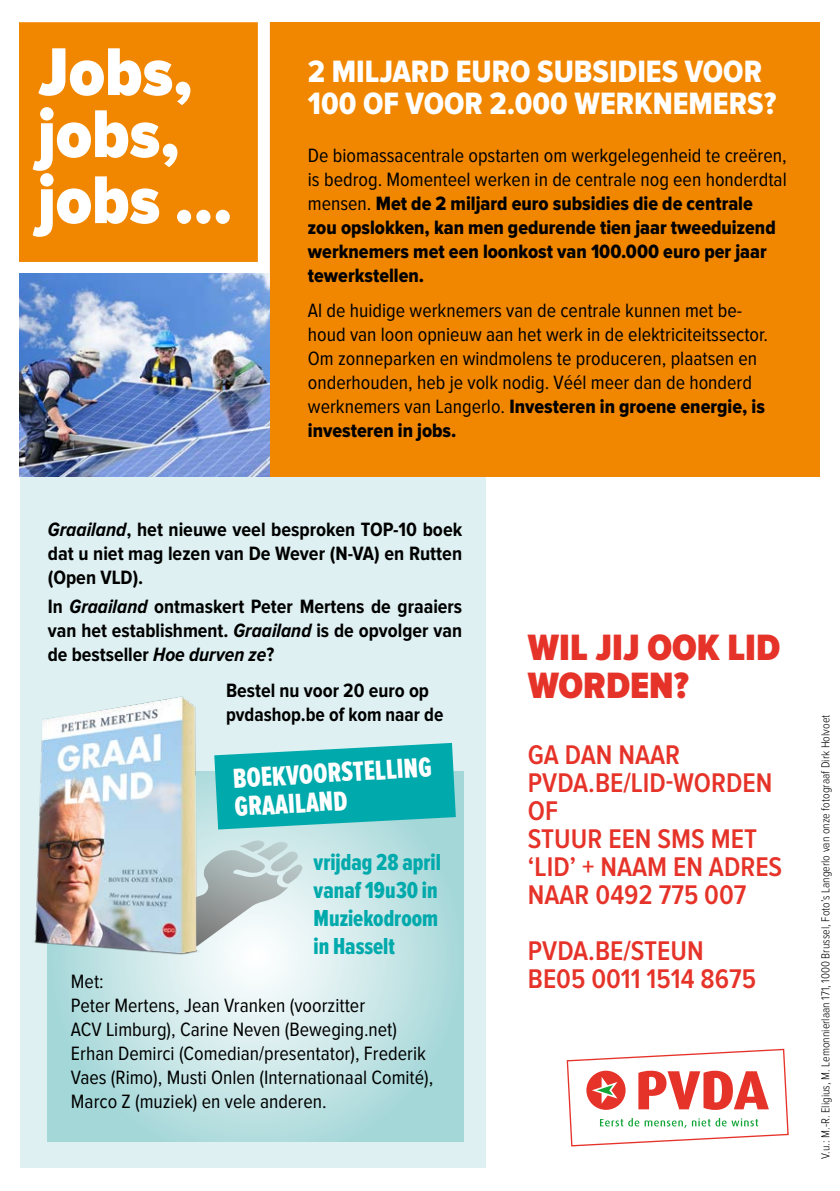
<style>
.page{position:relative;width:840px;height:1191px;background:#fff}
.page>*{position:absolute;margin:0;border:0;box-sizing:border-box;transform-origin:0 0}
.t1{font:900 70px/64px "Proxima Nova Cond";color:#fff}
.t2{font:900 38px/38px "Proxima Nova Cond";color:#e63329}
.t3{font:32px/32px "Proxima Nova Cond Extrabld";color:#fff}
.t4{font:28.6px/28.8px "Proxima Nova Ex Cn Extrabld";color:#fff}
.t5{font:600 28px/28px "Proxima Nova Cond";color:#e63329}
.t6{font:24px/28px "Proxima Nova Ex Cn Extrabld";color:#00a9ab}
.t7{font:20px/24px "Proxima Nova Cond";color:#000}
.t8{font:700 20px/24px "Proxima Nova Cond";color:#000;text-align:justify}
.t9{font:20px/24px "Proxima Nova Cond Extrabld";color:#000}
.t10{font:300 12px "Proxima Nova Cond";color:#000}
.s1{font-family:"Proxima Nova Cond"}
.s2{font-style:italic}
</style>
<div class="page">
<div style="left:20px;top:463px;width:465px;height:705px;background:#def0f1"></div>
<svg style="left:48px;top:771px;width:415px;height:370px"></svg>
<div style="left:20px;top:23px;width:799px;height:454px;background:#f18700"></div>
<svg style="left:19px;top:22px;width:257px;height:258px"></svg>
<svg style="left:216px;top:840px;width:102px;height:113px"></svg>
<img style="left:34px;top:696px;width:182px;height:260px">
<svg style="left:566px;top:1048px;width:222px;height:99px"></svg>
<img style="left:20px;top:274px;width:250px;height:203px">
<svg style="left:214px;top:743px;width:241px;height:86px;background:#1db2b3"></svg>
<h1 class="t1" style="left:38px;top:42px;width:196px">Jobs, jobs, jobs …</h1>
<h3 class="t3" style="left:308px;top:57px;width:469px">2 MILJARD EURO SUBSIDIES VOOR<br>100 OF VOOR 2.000 WERKNEMERS?</h3>
<p class="t7" style="left:308px;top:144px;width:480px">De biomassacentrale opstarten om werkgelegenheid te creëren, is bedrog. Momenteel werken in de centrale nog een honderdtal</p>
<p class="t9" style="left:308px;top:192px;width:469px"><span class="s1">mensen.</span> Met de 2 miljard euro subsidies die de centrale zou opslokken, kan men gedurende tien jaar tweeduizend werknemers met een loonkost van 100.000 euro per jaar tewerkstellen.</p>
<p class="t7" style="left:308px;top:299px;width:461px">Al de huidige werknemers van de centrale kunnen met be&shy;houd van loon opnieuw aan het werk in de elektriciteitssector.<br>Om zonneparken en windmolens te produceren, plaatsen en onderhouden, heb je volk nodig. Véél meer dan de honderd</p>
<p class="t9" style="left:308px;top:396px;width:458px"><span class="s1">werknemers van Langerlo.</span> Investeren in groene energie, is investeren in jobs.</p>
<p class="t8" style="left:48px;top:517px;width:416px"><span class="s2">Graailand</span>, het nieuwe veel besproken TOP-10 boek dat u niet mag lezen van De Wever (N-VA) en Rutten (Open VLD).</p>
<p class="t8" style="left:48px;top:595px;width:415px">In <span class="s2">Graailand</span> ontmaskert Peter Mertens de graaiers van het establishment. <span class="s2">Graailand</span> is de opvolger van de bestseller <span class="s2">Hoe durven ze</span>?</p>
<p class="t8" style="left:226px;top:679px;width:219px">Bestel nu voor 20 euro op pvdashop.be of kom naar de</p>
<h3 class="t4" style="left:232px;top:764px;width:200px;rotate:-3deg">BOEKVOORSTELLING<br>GRAAILAND</h3>
<p class="t6" style="left:313px;top:848px;width:129px">vrijdag 28 april vanaf 19u30 in<br>Muziekodroom in Hasselt</p>
<p class="t7" style="left:71px;top:970px;width:364px">Met:<br>Peter Mertens, Jean Vranken (voorzitter<br>ACV Limburg), Carine Neven (Beweging.net)<br>Erhan Demirci (Comedian/presentator), Frederik Vaes (Rimo), Musti Onlen (Internationaal Comité), Marco Z (muziek) en vele anderen.</p>
<h2 class="t2" style="left:527px;top:629px;width:254px">WIL JIJ OOK LID<br>WORDEN?</h2>
<h3 class="t5" style="left:527px;top:741px;width:256px">GA DAN NAAR<br>PVDA.BE/LID-WORDEN<br>OF<br>STUUR EEN SMS MET ‘LID’ + NAAM EN ADRES<br>NAAR 0492 775 007</h3>
<h3 class="t5" style="left:527px;top:937px;width:230px">PVDA.BE/STEUN<br>BE05 0011 1514 8675</h3>
<p class="t10" style="left:818px;top:1158px;width:445px;rotate:-90deg">V.u.: M.-R. Eligius, M. Lemonnierlaan 171, 1000 Brussel, Foto’s Langerlo van onze fotograaf Dirk Holvoet</p>
</div>
